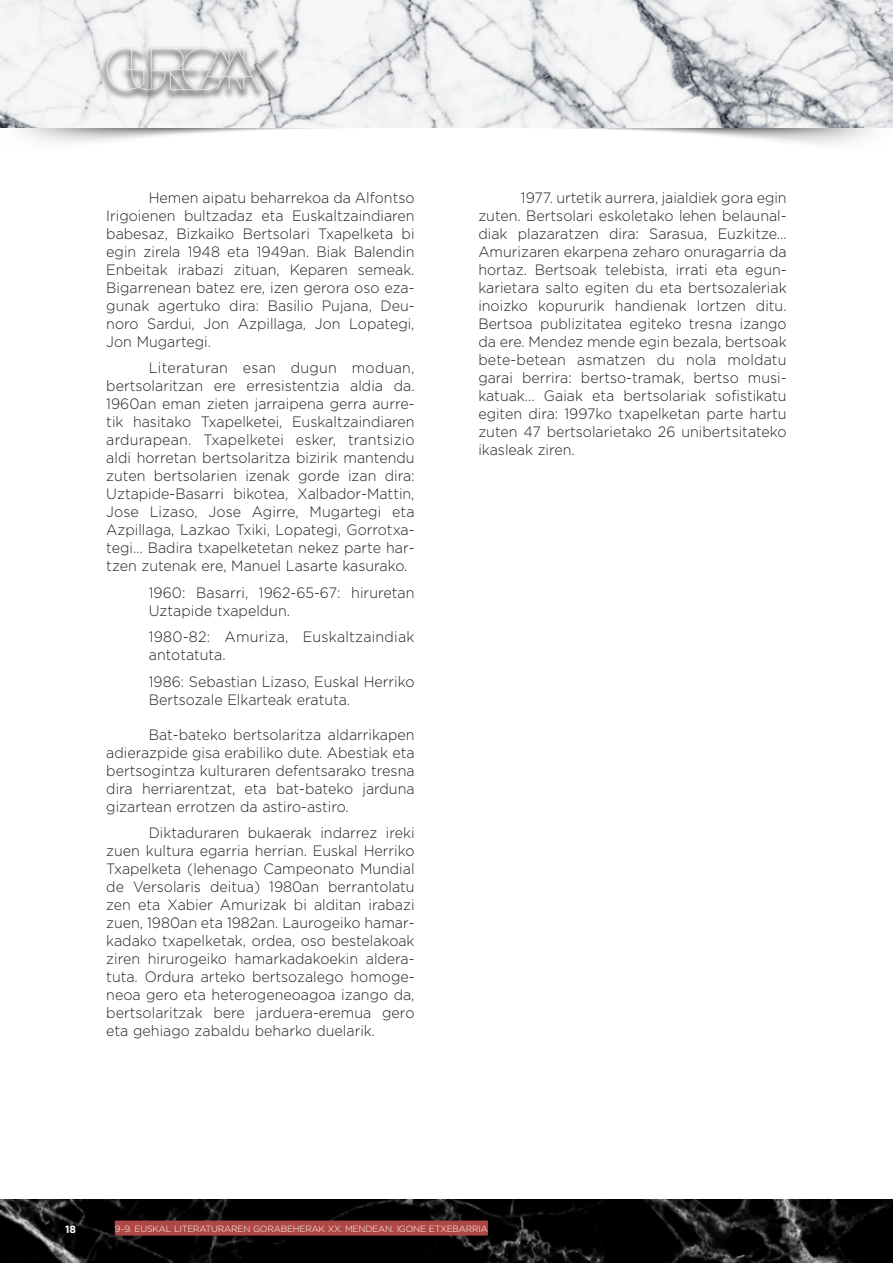
<style>
.page{position:relative;width:893px;height:1263px;background:#fff}
.page>*{position:absolute;margin:0;border:0;box-sizing:border-box;transform-origin:0 0}
.TEXTO_COMUN{font:300 15px/18px "Gotham";color:#231f20;text-align:justify;scale:.95 1}
.TEXTO_COMUN-2{font:300 15px/18px "Gotham";letter-spacing:.02em;color:#231f20;scale:.95 1}
.t1{font:700 10.5px "Gotham";color:#fff}
.ARRIBA{font:300 9px "Gotham";letter-spacing:-.02em;color:#fff}
</style>
<div class="page">
<img style="left:0;top:0;width:893px;height:128px">
<img style="left:0;top:1199px;width:893px;height:64px">
<div style="left:100px;top:45px;width:183px;height:56px;background:#231f20;opacity:.71"></div>
<svg style="left:106px;top:48px;width:171px;height:42px"></svg>
<div style="left:115px;top:1220px;width:373px;height:15px;background:#af4844"></div>
<p class="TEXTO_COMUN" style="left:106px;top:188px;width:326px;text-indent:43px">Hemen aipatu beharrekoa da Alfontso Irigoienen bultzadaz eta Euskaltzaindiaren babesaz, Bizkaiko Bertsolari Txapelketa bi egin zirela 1948 eta 1949an. Biak Balendin Enbeitak irabazi zituan, Keparen semeak.<br>Bigarrenean batez ere, izen gerora oso eza&shy;gunak agertuko dira: Basilio Pujana, Deu&shy;noro Sardui, Jon Azpillaga, Jon Lopategi, Jon Mugartegi.</p>
<p class="TEXTO_COMUN" style="left:106px;top:358px;width:326px;text-indent:43px">Literaturan esan dugun moduan, bertsolaritzan ere erresistentzia aldia da.<br>1960an eman zieten jarraipena gerra aurre&shy;tik hasitako Txapelketei, Euskaltzaindiaren ardurapean. Txapelketei esker, trantsizio aldi horretan bertsolaritza bizirik mantendu zuten bertsolarien izenak gorde izan dira:<br>Uztapide-Basarri bikotea, Xalbador-Mattin, Jose Lizaso, Jose Agirre, Mugartegi eta Azpillaga, Lazkao Txiki, Lopategi, Gorrotxa&shy;tegi… Badira txapelketetan nekez parte har&shy;tzen zutenak ere, Manuel Lasarte kasurako.</p>
<p class="TEXTO_COMUN" style="left:149px;top:583px;width:281px">1960: Basarri, 1962-65-67: hiruretan<br>Uztapide txapeldun.</p>
<p class="TEXTO_COMUN-2" style="left:149px;top:627px;width:281px">1980-82: Amuriza, Euskaltzaindiak antotatuta.</p>
<p class="TEXTO_COMUN" style="left:149px;top:672px;width:281px">1986: Sebastian Lizaso, Euskal Herriko<br>Bertsozale Elkarteak eratuta.</p>
<p class="TEXTO_COMUN" style="left:106px;top:725px;width:326px;text-indent:43px">Bat-bateko bertsolaritza aldarrikapen adierazpide gisa erabiliko dute. Abestiak eta bertsogintza kulturaren defentsarako tresna dira herriarentzat, eta bat-bateko jarduna gizartean errotzen da astiro-astiro.</p>
<p class="TEXTO_COMUN" style="left:106px;top:824px;width:326px;text-indent:43px">Diktaduraren bukaerak indarrez ireki zuen kultura egarria herrian. Euskal Herriko Txapelketa (lehenago Campeonato Mundial de Versolaris deitua) 1980an berrantolatu zen eta Xabier Amurizak bi alditan irabazi zuen, 1980an eta 1982an. Laurogeiko hamar&shy;kadako txapelketak, ordea, oso bestelakoak ziren hirurogeiko hamarkadakoekin aldera&shy;tuta. Ordura arteko bertsozalego homoge&shy;neoa gero eta heterogeneoagoa izango da, bertsolaritzak bere jarduera-eremua gero eta gehiago zabaldu beharko duelarik.</p>
<p class="TEXTO_COMUN" style="left:478px;top:188px;width:326px;text-indent:43px">1977. urtetik aurrera, jaialdiek gora egin zuten. Bertsolari eskoletako lehen belaunal&shy;diak plazaratzen dira: Sarasua, Euzkitze… Amurizaren ekarpena zeharo onuragarria da hortaz. Bertsoak telebista, irrati eta egun&shy;karietara salto egiten du eta bertsozaleriak inoizko kopururik handienak lortzen ditu.<br>Bertsoa publizitatea egiteko tresna izango da ere. Mendez mende egin bezala, bertsoak bete-betean asmatzen du nola moldatu garai berrira: bertso-tramak, bertso musi&shy;katuak... Gaiak eta bertsolariak sofistikatu egiten dira: 1997ko txapelketan parte hartu zuten 47 bertsolarietako 26 unibertsitateko ikasleak ziren.</p>
<p class="t1" style="left:65px;top:1222px;width:12px">18</p>
<p class="ARRIBA" style="left:115px;top:1223px;width:375px">9~9. EUSKAL LITERATURAREN GORABEHERAK XX. MENDEAN. IGONE ETXEBARRIA</p>
</div>
